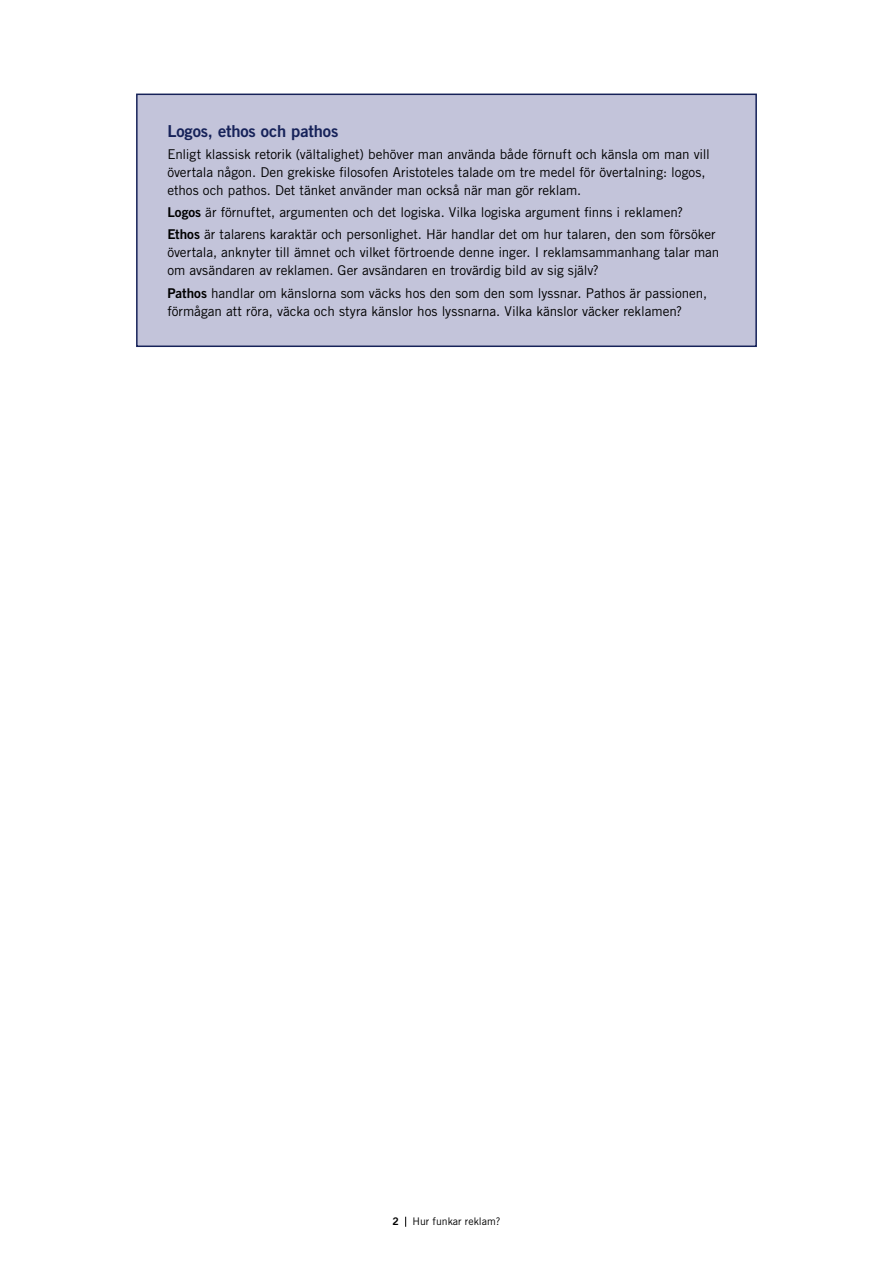
<style>
.page{position:relative;width:893px;height:1263px;background:#fff}
.page>*{position:absolute;margin:0;border:0;box-sizing:border-box;transform-origin:0 0}
.Notis_-_Rubrik_1__H3{font:16.5px "Trade Gothic LT Std Bd 2";letter-spacing:-.01em;color:#162259}
.Notis_-_Brödtext__P{font:13.5px/18px "Trade Gothic LT Std";letter-spacing:-.005em;color:#000}
.t1{font:10.5px "Trade Gothic LT Std";color:#000}
.t2{font:10.5px "Trade Gothic LT Std Bd 2";color:#000}
.s1{font-family:"Trade Gothic LT Std Bd 2"}
</style>
<div class="page">
<div style="left:137px;top:94px;width:619px;height:252px;background:#c3c4da"></div>
<div style="left:136px;top:94px;width:621px;height:253px;border:2px solid #162259"></div>
<h3 class="Notis_-_Rubrik_1__H3" style="left:167px;top:121px;width:172px">Logos, ethos och pathos</h3>
<p class="Notis_-_Brödtext__P" style="left:167px;top:145px;width:544px">Enligt klassisk retorik (vältalighet) behöver man använda både förnuft och känsla om man vill övertala någon. Den grekiske filosofen Aristoteles talade om tre medel för övertalning: logos, ethos och pathos. Det tänket använder man också när man gör reklam.</p>
<p class="Notis_-_Brödtext__P" style="left:167px;top:203px;width:517px"><span class="s1">Logos</span> är förnuftet, argumenten och det logiska. Vilka logiska argument finns i reklamen?</p>
<p class="Notis_-_Brödtext__P" style="left:167px;top:225px;width:554px"><span class="s1">Ethos</span> är talarens karaktär och personlighet. Här handlar det om hur talaren, den som försöker övertala, anknyter till ämnet och vilket förtroende denne inger. I reklamsammanhang talar man om avsändaren av reklamen. Ger avsändaren en trovärdig bild av sig själv?</p>
<p class="Notis_-_Brödtext__P" style="left:167px;top:284px;width:541px"><span class="s1">Pathos</span> handlar om känslorna som väcks hos den som den som lyssnar. Pathos är passionen, förmågan att röra, väcka och styra känslor hos lyssnarna. Vilka känslor väcker reklamen?</p>
<p class="t2" style="left:392px;top:1215px;width:8px">2</p>
<p class="t1" style="left:412px;top:1215px;width:90px">Hur funkar reklam?</p>
</div>
